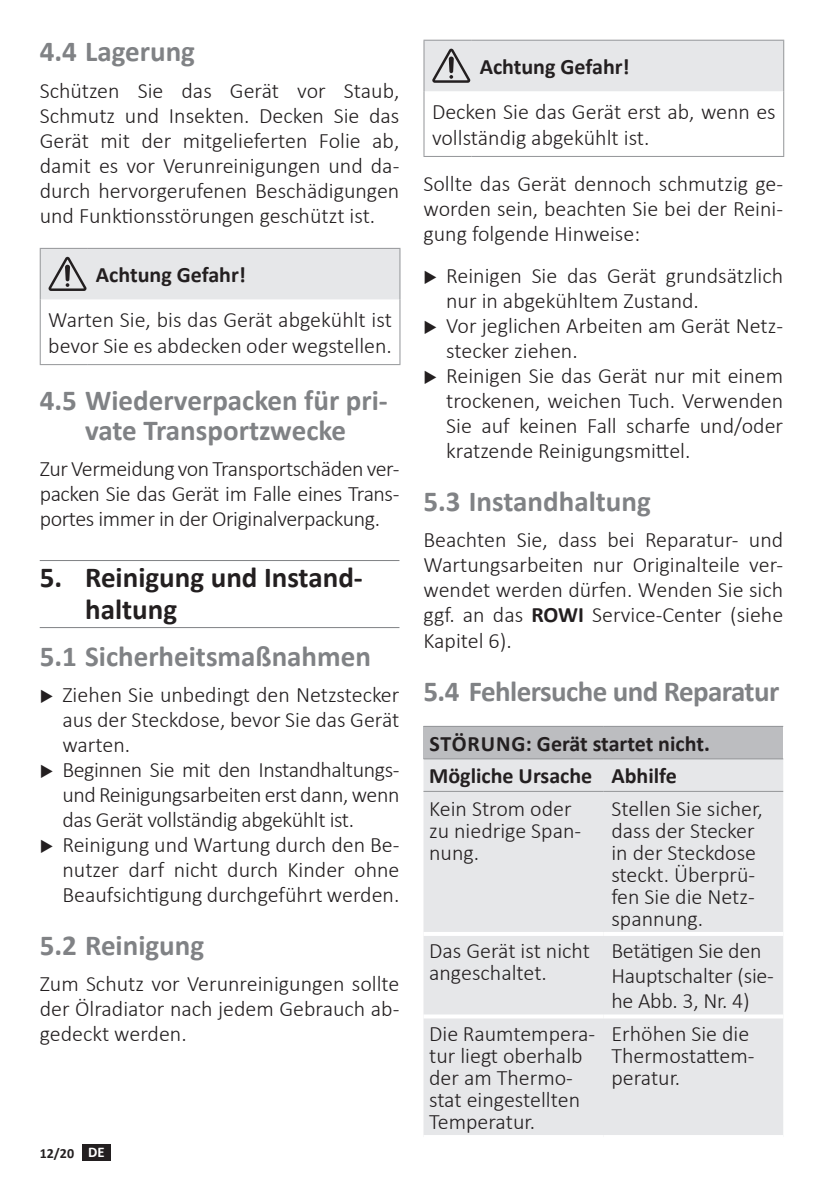
<style>
.page{position:relative;width:840px;height:1191px;background:#fff}
.page>*{position:absolute;margin:0;border:0;box-sizing:border-box;transform-origin:0 0}
.t1{font:700 29px/30px "Calibri";color:#808285;text-align:center}
.t2{font:700 29px/32px "Calibri";color:#231f20}
.t3{font:700 29px "Calibri";letter-spacing:-.02em;color:#808285}
.t4{font:300 22px/25px "Calibri";color:#231f20}
.t5{font:700 22px/32.4px "Calibri";color:#231f20}
.t6{font:700 14px "Calibri";color:#231f20}
.s1{font-size:14.8px;color:#fff}
.s2{font-weight:700}
</style>
<div class="page">
<div style="left:82px;top:1144px;width:29px;height:16px;background:#231f20"></div>
<hr style="left:40px;top:560px;width:359px;height:1px;background:#808285">
<hr style="left:40px;top:627px;width:359px;height:1px;background:#808285">
<hr style="left:40px;top:299px;width:1px;height:65px;background:#939598">
<hr style="left:399px;top:299px;width:1px;height:65px;background:#939598">
<hr style="left:40px;top:364px;width:48px;height:1px;background:#939598">
<hr style="left:88px;top:364px;width:312px;height:1px;background:#939598">
<div style="left:40px;top:248px;width:360px;height:51px;background:#e6e7e9"></div>
<hr style="left:423px;top:40px;width:48px;height:1px;background:#939598">
<hr style="left:423px;top:41px;width:1px;height:50px;background:#939598">
<hr style="left:423px;top:91px;width:1px;height:65px;background:#939598">
<hr style="left:782px;top:91px;width:1px;height:65px;background:#939598">
<hr style="left:423px;top:156px;width:48px;height:1px;background:#939598">
<hr style="left:471px;top:156px;width:312px;height:1px;background:#939598">
<div style="left:424px;top:40px;width:359px;height:51px;background:#e6e7e9"></div>
<div style="left:423px;top:726px;width:359px;height:33px;background:#bcbdc0"></div>
<div style="left:423px;top:759px;width:359px;height:376px;background:#e6e7e9"></div>
<hr style="left:423px;top:932px;width:180px;height:4px;background:#fff">
<hr style="left:603px;top:932px;width:179px;height:4px;background:#fff">
<svg style="left:423px;top:1014px;width:180px;height:4px"></svg>
<svg style="left:603px;top:1014px;width:179px;height:4px"></svg>
<hr style="left:423px;top:726px;width:180px;height:1px;background:#939598">
<hr style="left:603px;top:726px;width:179px;height:1px;background:#939598">
<hr style="left:423px;top:758px;width:180px;height:1px;background:#939598">
<hr style="left:603px;top:758px;width:179px;height:1px;background:#939598">
<hr style="left:423px;top:791px;width:180px;height:1px;background:#939598">
<hr style="left:603px;top:791px;width:179px;height:1px;background:#939598">
<h1 class="t1" style="left:40px;top:36px;width:157px">4.4 Lagerung</h1>
<p class="t4" style="left:40px;top:78px;width:361px;text-align:justify">Schützen Sie das Gerät vor Staub, Schmutz und Insekten. Decken Sie das Gerät mit der mitgelieferten Folie ab, damit es vor Verunreinigungen und da&shy;durch hervorgerufenen Beschädigungen und Funktionsstörungen geschützt ist.</p>
<p class="t5" style="left:96px;top:258px;width:151px">Achtung Gefahr!</p>
<p class="t4" style="left:48px;top:307px;width:345px;line-height:26px">Warten Sie, bis das Gerät abgekühlt ist bevor Sie es abdecken oder wegstellen.</p>
<h1 class="t1" style="left:40px;top:385px;width:349px">4.5 Wiederverpacken für pri&shy;vate Transportzwecke</h1>
<p class="t4" style="left:40px;top:456px;width:361px;text-align:justify">Zur Vermeidung von Transportschäden ver&shy;packen Sie das Gerät im Falle eines Trans&shy;portes immer in der Originalverpackung.</p>
<h1 class="t2" style="left:85px;top:560px;width:279px;text-indent:-45px">5. Reinigung und Instand&shy;haltung</h1>
<h1 class="t1" style="left:40px;top:640px;width:332px">5.1 Sicherheitsmaßnahmen</h1>
<p class="t4" style="left:62px;top:682px;width:338px">Ziehen Sie unbedingt den Netzstecker aus der Steckdose, bevor Sie das Gerät warten.<br>Beginnen Sie mit den Instandhaltungs&shy;und Reinigungsarbeiten erst dann, wenn das Gerät vollständig abgekühlt ist.<br>Reinigung und Wartung durch den Be&shy;nutzer darf nicht durch Kinder ohne Beaufsichtigung durchgeführt werden.</p>
<h1 class="t1" style="left:40px;top:929px;width:166px">5.2 Reinigung</h1>
<p class="t4" style="left:40px;top:971px;width:361px;text-align:justify">Zum Schutz vor Verunreinigungen sollte der Ölradiator nach jedem Gebrauch ab&shy;gedeckt werden.</p>
<p class="t6" style="left:40px;top:1143px;width:66px">12/20 <span class="s1">DE</span></p>
<p class="t5" style="left:479px;top:50px;width:151px">Achtung Gefahr!</p>
<p class="t4" style="left:432px;top:99px;width:345px;line-height:26px">Decken Sie das Gerät erst ab, wenn es vollständig abgekühlt ist.</p>
<p class="t4" style="left:423px;top:171px;width:361px;text-align:justify">Sollte das Gerät dennoch schmutzig ge&shy;worden sein, beachten Sie bei der Reini&shy;gung folgende Hinweise:</p>
<p class="t4" style="left:446px;top:263px;width:338px">Reinigen Sie das Gerät grundsätzlich nur in abgekühltem Zustand.<br>Vor jeglichen Arbeiten am Gerät Netz&shy;stecker ziehen.<br>Reinigen Sie das Gerät nur mit einem trockenen, weichen Tuch. Verwenden<br>Sie auf keinen Fall scharfe und/oder kratzende Reinigungsmittel.</p>
<h1 class="t1" style="left:423px;top:486px;width:229px">5.3 Instandhaltung</h1>
<p class="t4" style="left:423px;top:527px;width:361px;text-align:justify">Beachten Sie, dass bei Reparatur- und Wartungsarbeiten nur Originalteile ver&shy;wendet werden dürfen. Wenden Sie sich ggf. an das <span class="s2">ROWI</span> Service-Center (siehe Kapitel 6).</p>
<h1 class="t3" style="left:423px;top:670px;width:357px">5.4 Fehlersuche und Reparatur</h1>
<p class="t5" style="left:429px;top:727px;width:282px">STÖRUNG: Gerät startet nicht.<br>Mögliche Ursache Abhilfe</p>
<p class="t4" style="left:429px;top:797px;width:153px;line-height:22px">Kein Strom oder zu niedrige Span&shy;nung.</p>
<p class="t4" style="left:611px;top:797px;width:153px;line-height:22px">Stellen Sie sicher, dass der Stecker in der Steckdose steckt. Überprü&shy;fen Sie die Netz&shy;spannung.</p>
<p class="t4" style="left:429px;top:940px;width:162px;line-height:22px">Das Gerät ist nicht angeschaltet.</p>
<p class="t4" style="left:611px;top:938px;width:164px">Betätigen Sie den<br>Hauptschalter (sie&shy;he Abb. 3, Nr. 4)</p>
<p class="t4" style="left:429px;top:1022px;width:168px;line-height:22px">Die Raumtempera&shy;tur liegt oberhalb der am Thermo&shy;stat eingestellten<br>Temperatur.</p>
<p class="t4" style="left:611px;top:1022px;width:145px;line-height:22px">Erhöhen Sie die<br>Thermostattem&shy;peratur.</p>
</div>
